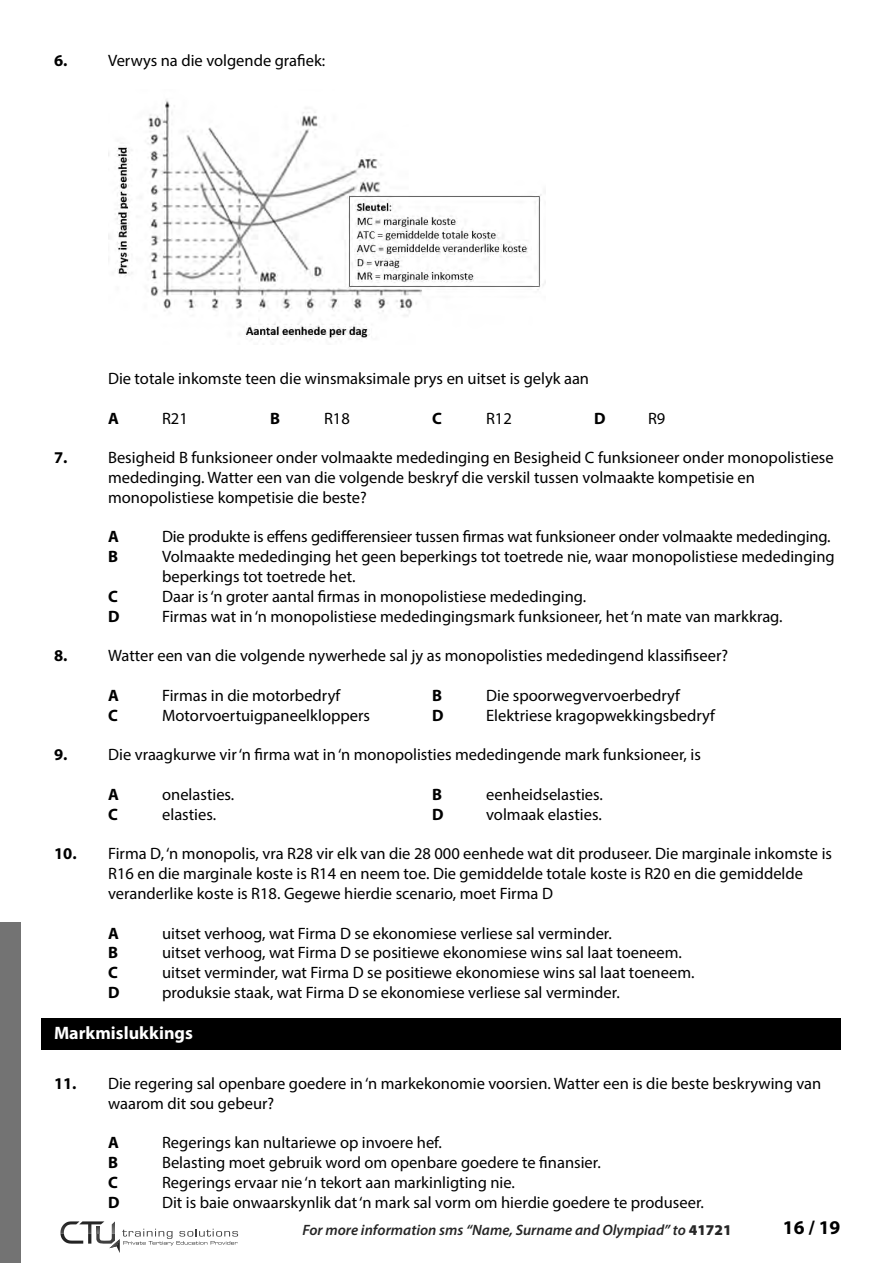
<style>
.page{position:relative;width:893px;height:1263px;background:#fff}
.page>*{position:absolute;margin:0;border:0;box-sizing:border-box;transform-origin:0 0}
.t1{font:700 19.5px "Myriad Pro";color:#000}
.t2{font:700 18px "Myriad Pro";color:#fff}
.t3{font:16.5px/19.8px "Myriad Pro";color:#000}
.t4{font:700 16.5px "Myriad Pro";color:#000}
.t5{font:italic 600 15px "Myriad Pro";color:#262626}
.s1{font-weight:700}
.s2{font-weight:900;font-style:normal}
</style>
<div class="page">
<div style="left:0;top:922px;width:21px;height:341px;background:#737373"></div>
<svg style="left:60px;top:1221px;width:178px;height:32px"></svg>
<div style="left:41px;top:1018px;width:799px;height:31px;background:#000"></div>
<img style="left:108px;top:99px;width:437px;height:241px">
<p class="t4" style="left:54px;top:50px;width:15px">6.</p>
<p class="t3" style="left:108px;top:51px;width:219px">Verwys na die volgende grafiek:</p>
<p class="t3" style="left:108px;top:368px;width:483px">Die totale inkomste teen die winsmaksimale prys en uitset is gelyk aan</p>
<p class="t4" style="left:108px;top:407px;width:12px">A</p>
<p class="t3" style="left:162px;top:408px;width:27px">R21</p>
<p class="t4" style="left:270px;top:407px;width:11px">B</p>
<p class="t3" style="left:324px;top:408px;width:27px">R18</p>
<p class="t4" style="left:432px;top:407px;width:11px">C</p>
<p class="t3" style="left:486px;top:408px;width:27px">R12</p>
<p class="t4" style="left:594px;top:407px;width:13px">D</p>
<p class="t3" style="left:648px;top:408px;width:19px">R9</p>
<p class="t4" style="left:54px;top:447px;width:15px">7.</p>
<p class="t3" style="left:108px;top:447px;width:727px">Besigheid B funksioneer onder volmaakte mededinging en Besigheid C funksioneer onder monopolistiese mededinging. Watter een van die volgende beskryf die verskil tussen volmaakte kompetisie en monopolistiese kompetisie die beste?</p>
<p class="t4" style="left:108px;top:526px;width:12px">A</p>
<p class="t3" style="left:162px;top:527px;width:670px">Die produkte is effens gedifferensieer tussen firmas wat funksioneer onder volmaakte mededinging.</p>
<p class="t4" style="left:108px;top:546px;width:11px">B</p>
<p class="t3" style="left:162px;top:546px;width:674px">Volmaakte mededinging het geen beperkings tot toetrede nie, waar monopolistiese mededinging beperkings tot toetrede het.</p>
<p class="t4" style="left:108px;top:585px;width:11px">C</p>
<p class="t3" style="left:162px;top:586px;width:426px">Daar is ‘n groter aantal firmas in monopolistiese mededinging.</p>
<p class="t4" style="left:108px;top:605px;width:13px">D</p>
<p class="t3" style="left:162px;top:606px;width:622px">Firmas wat in ‘n monopolistiese mededingingsmark funksioneer, het ‘n mate van markkrag.</p>
<p class="t4" style="left:54px;top:645px;width:15px">8.</p>
<p class="t3" style="left:108px;top:645px;width:621px">Watter een van die volgende nywerhede sal jy as monopolisties mededingend klassifiseer?</p>
<p class="t4" style="left:108px;top:684px;width:12px">A</p>
<p class="t3" style="left:162px;top:685px;width:180px">Firmas in die motorbedryf</p>
<p class="t4" style="left:432px;top:684px;width:11px">B</p>
<p class="t3" style="left:486px;top:685px;width:195px">Die spoorwegvervoerbedryf</p>
<p class="t4" style="left:108px;top:704px;width:11px">C</p>
<p class="t3" style="left:162px;top:705px;width:209px">Motorvoertuigpaneelkloppers</p>
<p class="t4" style="left:432px;top:704px;width:13px">D</p>
<p class="t3" style="left:486px;top:705px;width:230px">Elektriese kragopwekkingsbedryf</p>
<p class="t4" style="left:54px;top:744px;width:15px">9.</p>
<p class="t3" style="left:108px;top:744px;width:594px">Die vraagkurwe vir ‘n firma wat in ‘n monopolisties mededingende mark funksioneer, is</p>
<p class="t4" style="left:108px;top:783px;width:12px">A</p>
<p class="t3" style="left:162px;top:784px;width:74px">onelasties.</p>
<p class="t4" style="left:432px;top:783px;width:11px">B</p>
<p class="t3" style="left:486px;top:784px;width:118px">eenheidselasties.</p>
<p class="t4" style="left:108px;top:803px;width:11px">C</p>
<p class="t3" style="left:162px;top:804px;width:56px">elasties.</p>
<p class="t4" style="left:432px;top:803px;width:13px">D</p>
<p class="t3" style="left:486px;top:804px;width:117px">volmaak elasties.</p>
<p class="t3" style="left:108px;top:843px;width:725px;text-indent:-54px"><span class="s1">10.</span> Firma D, ‘n monopolis, vra R28 vir elk van die 28 000 eenhede wat dit produseer. Die marginale inkomste is<br>R16 en die marginale koste is R14 en neem toe. Die gemiddelde totale koste is R20 en die gemiddelde veranderlike koste is R18. Gegewe hierdie scenario, moet Firma D</p>
<p class="t4" style="left:108px;top:922px;width:12px">A</p>
<p class="t3" style="left:162px;top:923px;width:451px">uitset verhoog, wat Firma D se ekonomiese verliese sal verminder.</p>
<p class="t4" style="left:108px;top:942px;width:11px">B</p>
<p class="t3" style="left:162px;top:942px;width:521px">uitset verhoog, wat Firma D se positiewe ekonomiese wins sal laat toeneem.</p>
<p class="t4" style="left:108px;top:962px;width:11px">C</p>
<p class="t3" style="left:162px;top:962px;width:534px">uitset verminder, wat Firma D se positiewe ekonomiese wins sal laat toeneem.</p>
<p class="t4" style="left:108px;top:981px;width:13px">D</p>
<p class="t3" style="left:162px;top:982px;width:459px">produksie staak, wat Firma D se ekonomiese verliese sal verminder.</p>
<p class="t2" style="left:54px;top:1021px;width:140px">Markmislukkings</p>
<p class="t3" style="left:108px;top:1073px;width:715px;text-indent:-54px"><span class="s1">11.</span> Die regering sal openbare goedere in ‘n markekonomie voorsien. Watter een is die beste beskrywing van waarom dit sou gebeur?</p>
<p class="t4" style="left:108px;top:1132px;width:12px">A</p>
<p class="t3" style="left:162px;top:1132px;width:281px">Regerings kan nultariewe op invoere hef.</p>
<p class="t4" style="left:108px;top:1152px;width:11px">B</p>
<p class="t3" style="left:162px;top:1152px;width:440px">Belasting moet gebruik word om openbare goedere te finansier.</p>
<p class="t4" style="left:108px;top:1171px;width:11px">C</p>
<p class="t3" style="left:162px;top:1172px;width:354px">Regerings ervaar nie ‘n tekort aan markinligting nie.</p>
<p class="t4" style="left:108px;top:1191px;width:13px">D</p>
<p class="t3" style="left:162px;top:1192px;width:543px">Dit is baie onwaarskynlik dat ‘n mark sal vorm om hierdie goedere te produseer.</p>
<p class="t5" style="left:302px;top:1220px;width:431px">For more information sms “Name, Surname and Olympiad” to <span class="s2">41721</span></p>
<p class="t1" style="left:783px;top:1214px;width:59px">16 / 19</p>
</div>
